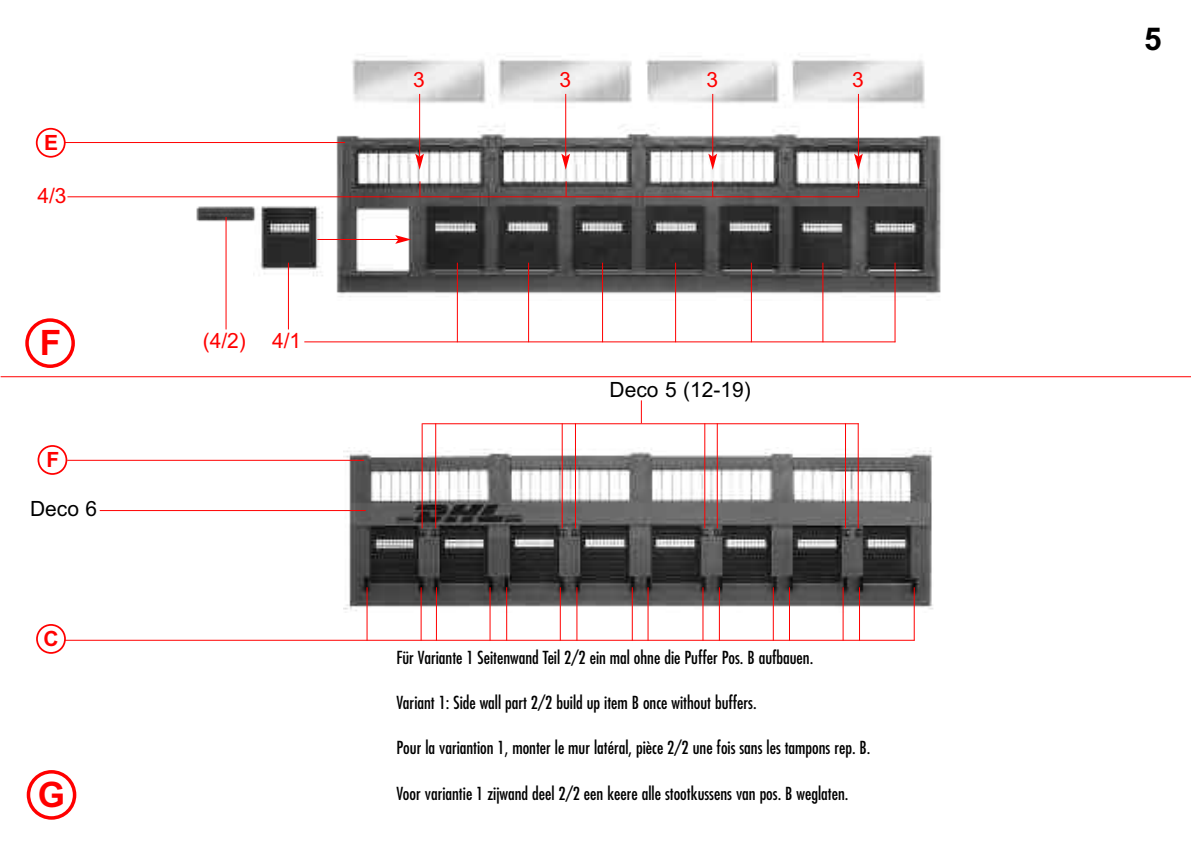
<style>
.page{position:relative;width:1191px;height:844px;background:#fff}
.page>*{position:absolute;margin:0;border:0;box-sizing:border-box;transform-origin:0 0}
.t1{font:700 35px "Arial";color:#f00}
.t2{font:700 31.5px "Arial";color:#000}
.t3{font:21px "Arial";color:#000}
.t4{font:21px "Arial";color:#f00}
.t5{font:700 21px "Arial";color:#f00}
.t6{font:condensed 17.5px "Futura";color:#000}
</style>
<div class="page">
<hr style="left:1px;top:376px;width:1190px;height:1px;background:#f00">
<img style="left:253px;top:54px;width:688px;height:246px">
<img style="left:344px;top:447px;width:589px;height:165px">
<svg style="left:25px;top:318px;width:50px;height:50px"></svg>
<svg style="left:27px;top:770px;width:49px;height:49px"></svg>
<svg style="left:36px;top:128px;width:30px;height:30px"></svg>
<svg style="left:38px;top:445px;width:29px;height:29px"></svg>
<hr style="left:288px;top:262px;width:1px;height:67px;background:#f00">
<svg style="left:419px;top:181px;width:1px;height:15px"></svg>
<svg style="left:565px;top:181px;width:1px;height:15px"></svg>
<svg style="left:712px;top:181px;width:1px;height:15px"></svg>
<svg style="left:858px;top:181px;width:1px;height:15px"></svg>
<hr style="left:457px;top:262px;width:1px;height:80px;background:#f00">
<hr style="left:528px;top:262px;width:1px;height:80px;background:#f00">
<hr style="left:602px;top:262px;width:1px;height:80px;background:#f00">
<hr style="left:675px;top:262px;width:1px;height:80px;background:#f00">
<hr style="left:751px;top:262px;width:1px;height:80px;background:#f00">
<hr style="left:822px;top:262px;width:1px;height:80px;background:#f00">
<hr style="left:894px;top:262px;width:1px;height:80px;background:#f00">
<hr style="left:65px;top:142px;width:280px;height:1px;background:#f00">
<hr style="left:67px;top:196px;width:792px;height:1px;background:#f00">
<hr style="left:304px;top:341px;width:591px;height:1px;background:#f00">
<hr style="left:419px;top:94px;width:1px;height:63px;background:#f00">
<svg style="left:415px;top:154px;width:9px;height:16px"></svg>
<hr style="left:317px;top:239px;width:81px;height:1px;background:#f00">
<svg style="left:395px;top:235px;width:16px;height:9px"></svg>
<hr style="left:565px;top:94px;width:1px;height:63px;background:#f00">
<svg style="left:561px;top:154px;width:9px;height:16px"></svg>
<hr style="left:712px;top:94px;width:1px;height:63px;background:#f00">
<svg style="left:708px;top:154px;width:9px;height:16px"></svg>
<hr style="left:858px;top:94px;width:1px;height:63px;background:#f00">
<svg style="left:854px;top:154px;width:9px;height:16px"></svg>
<div style="left:195px;top:205px;width:61px;height:20px;background:#fff"></div>
<img style="left:196px;top:206px;width:59px;height:16px">
<hr style="left:226px;top:217px;width:1px;height:112px;background:#f00">
<svg style="left:36px;top:624px;width:30px;height:29px"></svg>
<hr style="left:100px;top:510px;width:266px;height:1px;background:#f00">
<hr style="left:67px;top:460px;width:297px;height:1px;background:#f00">
<hr style="left:64px;top:639px;width:850px;height:1px;background:#f00">
<svg style="left:641px;top:400px;width:1px;height:23px"></svg>
<hr style="left:422px;top:423px;width:436px;height:1px;background:#f00">
<hr style="left:422px;top:423px;width:1px;height:105px;background:#f00">
<hr style="left:435px;top:423px;width:1px;height:105px;background:#f00">
<hr style="left:562px;top:423px;width:1px;height:105px;background:#f00">
<hr style="left:575px;top:423px;width:1px;height:105px;background:#f00">
<hr style="left:704px;top:423px;width:1px;height:105px;background:#f00">
<hr style="left:717px;top:423px;width:1px;height:105px;background:#f00">
<hr style="left:857px;top:423px;width:1px;height:105px;background:#f00">
<hr style="left:913px;top:587px;width:1px;height:53px;background:#f00">
<hr style="left:859px;top:587px;width:1px;height:53px;background:#f00">
<hr style="left:842px;top:587px;width:1px;height:53px;background:#f00">
<hr style="left:789px;top:587px;width:1px;height:53px;background:#f00">
<hr style="left:773px;top:587px;width:1px;height:53px;background:#f00">
<hr style="left:719px;top:587px;width:1px;height:53px;background:#f00">
<hr style="left:702px;top:587px;width:1px;height:53px;background:#f00">
<hr style="left:647px;top:587px;width:1px;height:53px;background:#f00">
<hr style="left:632px;top:587px;width:1px;height:53px;background:#f00">
<hr style="left:576px;top:587px;width:1px;height:53px;background:#f00">
<hr style="left:560px;top:587px;width:1px;height:53px;background:#f00">
<hr style="left:506px;top:587px;width:1px;height:53px;background:#f00">
<hr style="left:489px;top:587px;width:1px;height:53px;background:#f00">
<hr style="left:436px;top:587px;width:1px;height:53px;background:#f00">
<hr style="left:421px;top:587px;width:1px;height:53px;background:#f00">
<hr style="left:366px;top:587px;width:1px;height:53px;background:#f00">
<hr style="left:845px;top:423px;width:1px;height:105px;background:#f00">
<p class="t5" style="left:44px;top:130px;width:16px">E</p>
<p class="t4" style="left:37px;top:183px;width:31px">4/3</p>
<h1 class="t1" style="left:40px;top:322px;width:23px">F</h1>
<p class="t5" style="left:47px;top:447px;width:14px">F</p>
<p class="t3" style="left:30px;top:496px;width:69px">Deco 6</p>
<p class="t5" style="left:43px;top:626px;width:17px">C</p>
<h1 class="t1" style="left:38px;top:774px;width:29px">G</h1>
<p class="t4" style="left:203px;top:329px;width:100px">(4/2) 4/1</p>
<p class="t4" style="left:413px;top:67px;width:13px">3</p>
<p class="t4" style="left:559px;top:67px;width:13px">3</p>
<p class="t4" style="left:706px;top:67px;width:13px">3</p>
<p class="t4" style="left:852px;top:67px;width:13px">3</p>
<p class="t3" style="left:609px;top:377px;width:143px">Deco 5 (12-19)</p>
<p class="t6" style="left:396px;top:649px;width:418px">Für Variante 1 Seitenwand Teil 2/2 ein mal ohne die Puffer Pos. B aufbauen.</p>
<p class="t6" style="left:396px;top:694px;width:362px">Variant 1: Side wall part 2/2 build up item B once without buffers.</p>
<p class="t6" style="left:396px;top:739px;width:475px">Pour la variantion 1, monter le mur latéral, pièce 2/2 une fois sans les tampons rep. B.</p>
<p class="t6" style="left:396px;top:784px;width:453px">Voor variantie 1 zijwand deel 2/2 een keere alle stootkussens van pos. B weglaten.</p>
<h2 class="t2" style="left:1144px;top:20px;width:19px">5</h2>
</div>
